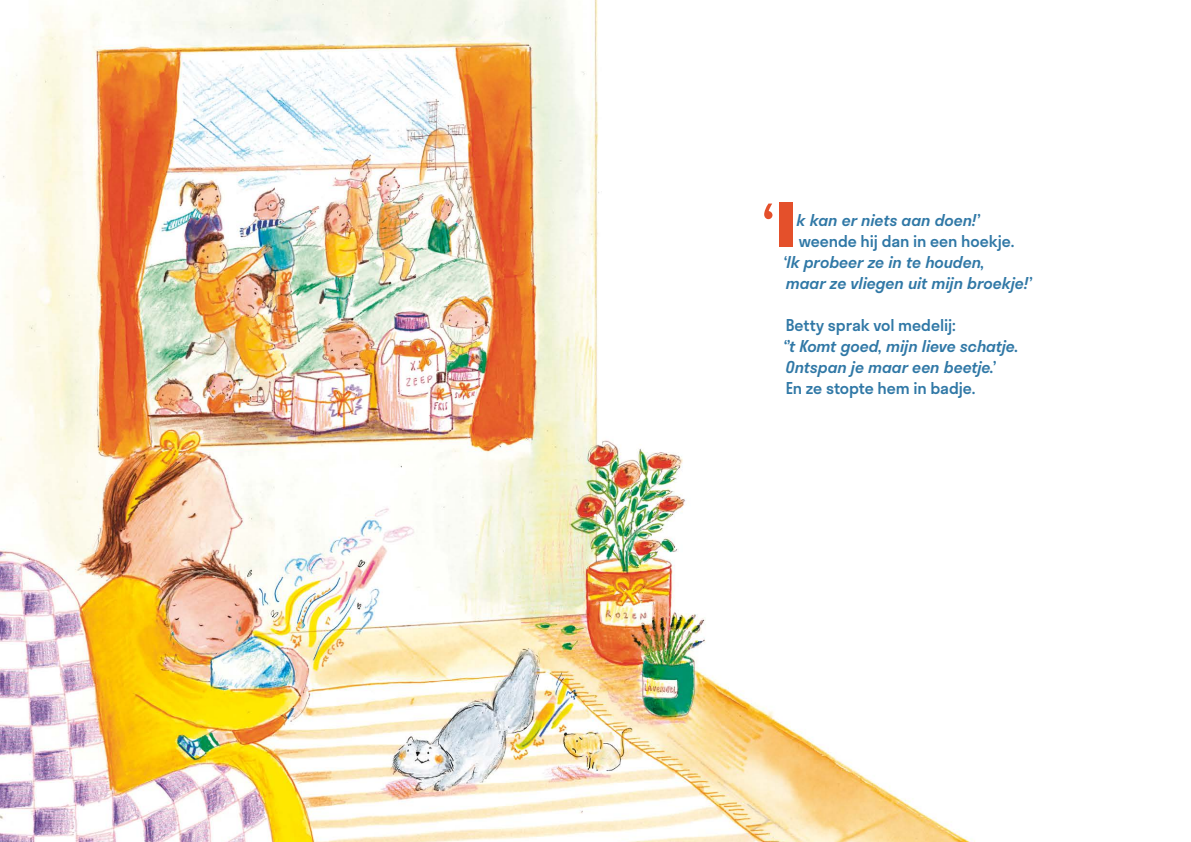
<style>
.page{position:relative;width:1191px;height:842px;background:#fff}
.page>*{position:absolute;margin:0;border:0;box-sizing:border-box;transform-origin:0 0}
.t1{font:500 57.8px "Stratos";color:#e4502b}
.t2{font:italic 500 16px/21px "Stratos";letter-spacing:-.005em;color:#3078a6}
.t3{font:500 16px "Stratos";letter-spacing:-.005em;color:#3078a6}
.s1{font-family:"Bureau Grot Seven Nine";font-weight:400}
</style>
<div class="page">
<img style="left:0;top:0;width:975px;height:842px">
<h1 class="t1" style="left:762px;top:179px;width:38px">‘<span class="s1">I</span></h1>
<p class="t2" style="left:796px;top:209px;width:185px">k kan er niets aan doen!’</p>
<p class="t3" style="left:798px;top:228px;width:217px">weende hij dan in een hoekje.</p>
<p class="t2" style="left:783px;top:251px;width:250px">‘Ik probeer ze in te houden,<br>maar ze vliegen uit mijn broekje!’</p>
<p class="t3" style="left:785px;top:312px;width:172px">Betty sprak vol medelij:</p>
<p class="t2" style="left:783px;top:335px;width:237px">‘’t Komt goed, mijn lieve schatje.<br>Ontspan je maar een beetje.’</p>
<p class="t3" style="left:785px;top:375px;width:191px">En ze stopte hem in badje.</p>
</div>
